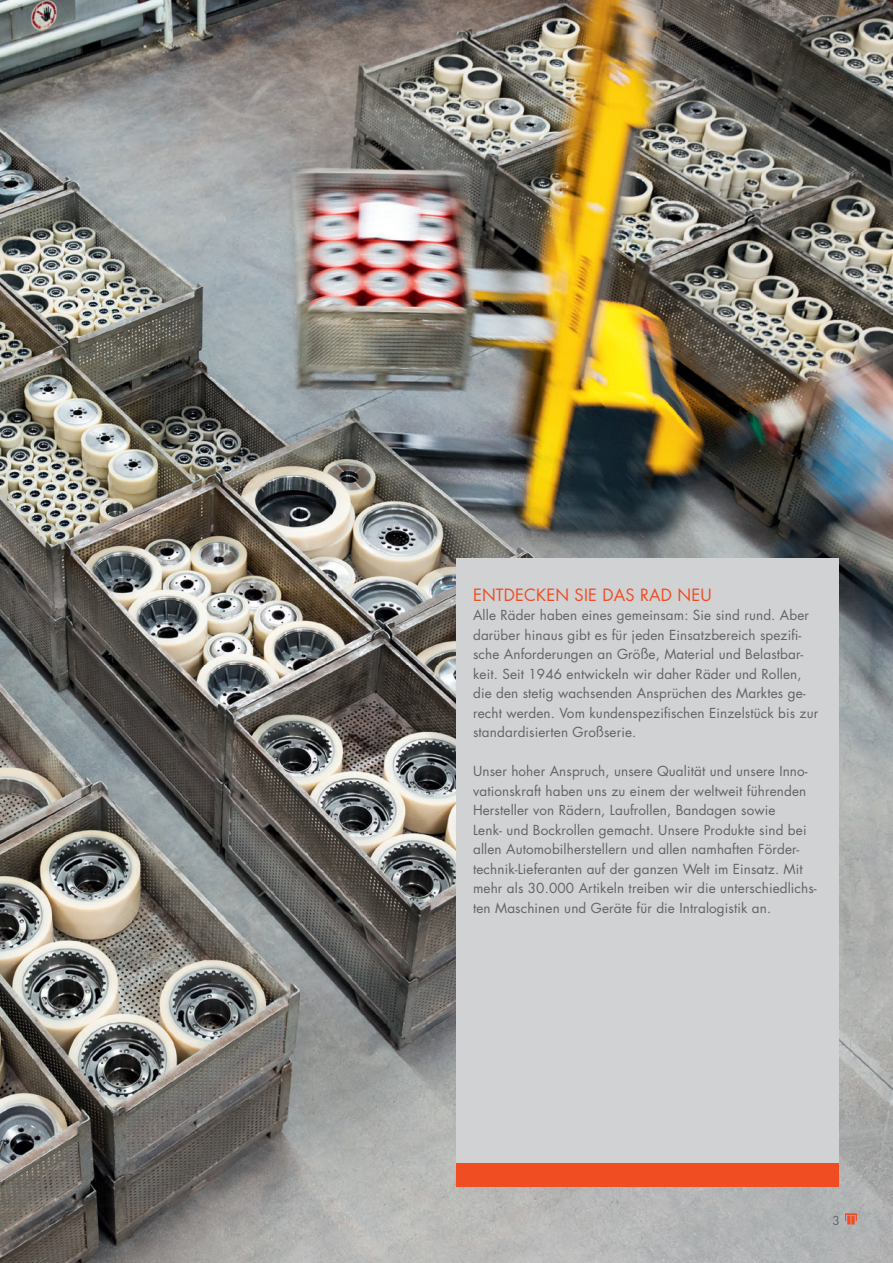
<style>
.page{position:relative;width:893px;height:1263px;background:#fff}
.page>*{position:absolute;margin:0;border:0;box-sizing:border-box;transform-origin:0 0}
.t1{font:16.5px "Futura";letter-spacing:.01em;color:#f04d22}
.t2{font:13.5px/19.5px "Futura";letter-spacing:.01em;color:#636366}
.t3{font:12px "Futura";color:#636366}
</style>
<div class="page">
<img style="left:0;top:0;width:893px;height:1263px">
<svg style="left:845px;top:1213px;width:12px;height:11px"></svg>
<div style="left:456px;top:558px;width:383px;height:628px;background:#d1d2d4"></div>
<div style="left:456px;top:1163px;width:383px;height:23px;background:#f04d22"></div>
<p class="t1" style="left:473px;top:583px;width:240px">ENTDECKEN SIE DAS RAD NEU</p>
<p class="t2" style="left:473px;top:605px;width:347px">Alle Räder haben eines gemeinsam: Sie sind rund. Aber darüber hinaus gibt es für jeden Einsatzbereich spezifi&shy;sche Anforderungen an Größe, Material und Belastbar&shy;keit. Seit 1946 entwickeln wir daher Räder und Rollen, die den stetig wachsenden Ansprüchen des Marktes ge&shy;recht werden. Vom kundenspezifischen Einzelstück bis zur standardisierten Großserie.</p>
<p class="t2" style="left:473px;top:761px;width:345px">Unser hoher Anspruch, unsere Qualität und unsere Inno&shy;vationskraft haben uns zu einem der weltweit führenden Hersteller von Rädern, Laufrollen, Bandagen sowie<br>Lenk- und Bockrollen gemacht. Unsere Produkte sind bei allen Automobilherstellern und allen namhaften Förder&shy;technik-Lieferanten auf der ganzen Welt im Einsatz. Mit mehr als 30.000 Artikeln treiben wir die unterschiedlichs&shy;ten Maschinen und Geräte für die Intralogistik an.</p>
<p class="t3" style="left:832px;top:1212px;width:9px">3</p>
</div>
